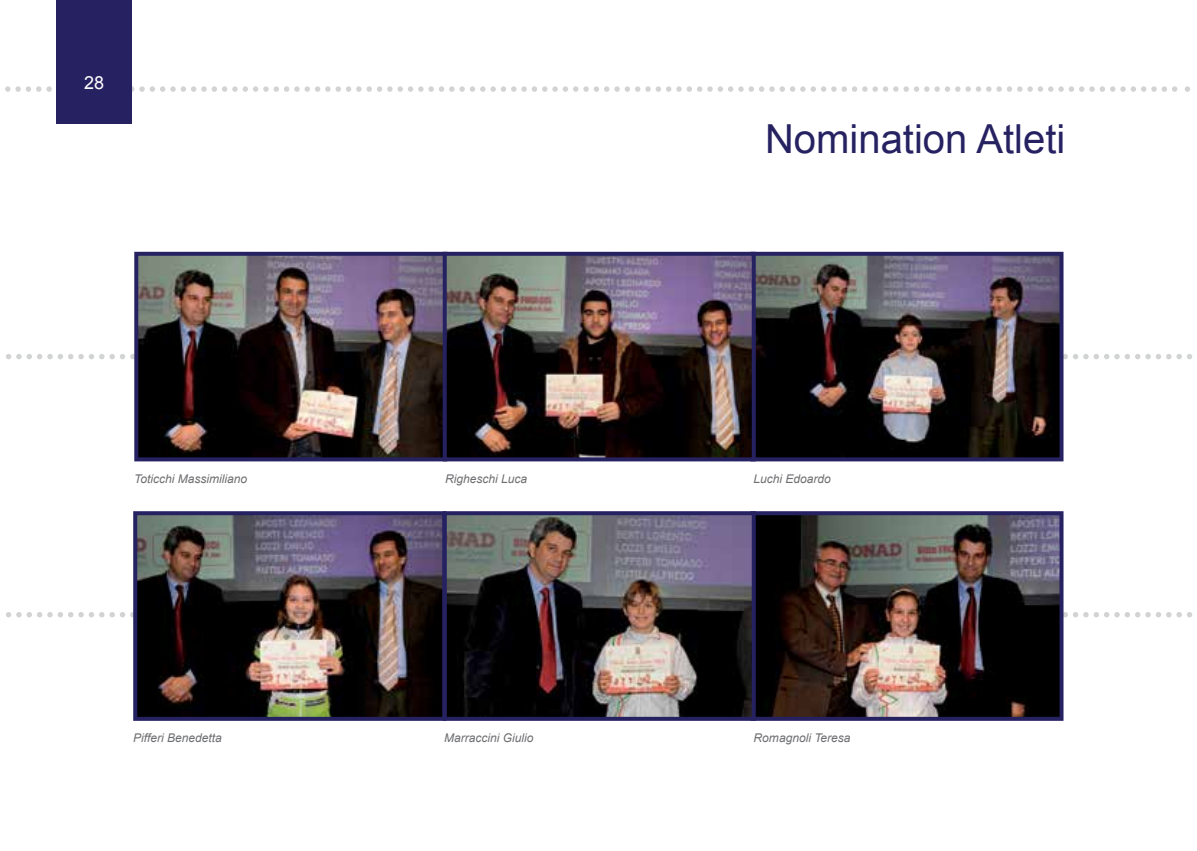
<style>
.page{position:relative;width:1197px;height:851px;background:#fff}
.page>*{position:absolute;margin:0;border:0;box-sizing:border-box;transform-origin:0 0}
.t1{font:40px "Arial";color:#262262}
.t2{font:18px "Arial";color:#fff}
.t3{font:italic 12px "Arial";color:#6d6e71}
</style>
<div class="page">
<svg style="left:1185px;top:86px;width:4px;height:6px"></svg>
<svg style="left:5px;top:86px;width:1172px;height:6px"></svg>
<div style="left:57px;top:0;width:75px;height:124px;background:#262262"></div>
<svg style="left:6px;top:354px;width:1185px;height:5px"></svg>
<svg style="left:6px;top:612px;width:1185px;height:5px"></svg>
<img style="left:139px;top:257px;width:919px;height:199px">
<div style="left:750px;top:252px;width:313px;height:209px;border:4px solid #262262"></div>
<div style="left:134px;top:252px;width:313px;height:209px;border:4px solid #262262"></div>
<div style="left:442px;top:252px;width:313px;height:209px;border:4px solid #262262"></div>
<img style="left:138px;top:516px;width:920px;height:199px">
<div style="left:750px;top:511px;width:313px;height:209px;border:4px solid #262262"></div>
<div style="left:442px;top:511px;width:313px;height:209px;border:4px solid #262262"></div>
<div style="left:133px;top:511px;width:313px;height:209px;border:4px solid #262262"></div>
<h2 class="t2" style="left:84px;top:71px;width:22px">28</h2>
<p class="t3" style="left:134px;top:471px;width:114px">Toticchi Massimiliano</p>
<p class="t3" style="left:133px;top:730px;width:90px">Pifferi Benedetta</p>
<p class="t3" style="left:445px;top:471px;width:84px">Righeschi Luca</p>
<p class="t3" style="left:444px;top:730px;width:91px">Marraccini Giulio</p>
<h1 class="t1" style="left:765px;top:113px;width:302px">Nomination Atleti</h1>
<p class="t3" style="left:753px;top:471px;width:79px">Luchi Edoardo</p>
<p class="t3" style="left:753px;top:730px;width:98px">Romagnoli Teresa</p>
</div>
